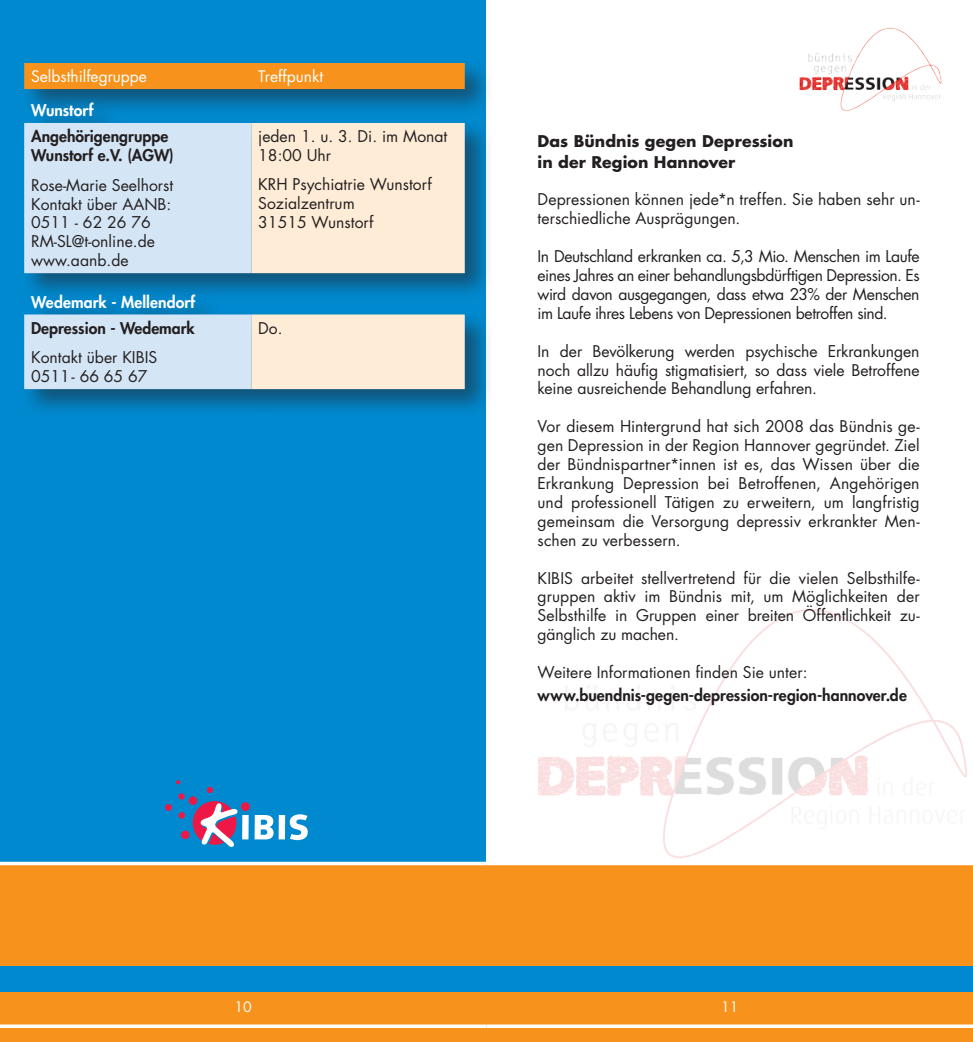
<style>
.page{position:relative;width:973px;height:1042px;background:#fff}
.page>*{position:absolute;margin:0;border:0;box-sizing:border-box;transform-origin:0 0}
.t1{font:15.75px/18.9px "Futura";color:#231f20;text-align:justify}
.t2{font:800 15.75px "Futura";color:#231f20}
.t3{font:700 15.75px "Futura";letter-spacing:.005em;color:#231f20}
.t4{font:800 15.75px "Futura";letter-spacing:.005em;color:#fff}
.t5{font:15.58px "Futura";color:#fff}
.t6{font:14px "Futura";color:#fff}
</style>
<div class="page">
<div style="left:0;top:0;width:486px;height:865px;background:#0089cf"></div>
<div style="left:0;top:863px;width:486px;height:179px;background:#f7931d"></div>
<div style="left:486px;top:863px;width:486px;height:179px;background:#f7931d"></div>
<div style="left:0;top:966px;width:486px;height:25px;background:#0089cf"></div>
<div style="left:486px;top:966px;width:486px;height:25px;background:#0089cf"></div>
<hr style="left:0;top:862px;width:486px;height:3px;background:#fff">
<hr style="left:486px;top:862px;width:486px;height:3px;background:#fff">
<svg style="left:0;top:1024px;width:486px;height:4px;background:#fdf1e2"></svg>
<svg style="left:486px;top:1024px;width:486px;height:4px;background:#fdf1e2"></svg>
<div style="left:20px;top:59px;width:473px;height:359px;background:#231f20;opacity:.5"></div>
<div style="left:24px;top:63px;width:440px;height:26px;background:#f7931d"></div>
<svg style="left:24px;top:123px;width:227px;height:266px;background:#b3d4eb"></svg>
<svg style="left:251px;top:123px;width:213px;height:266px;background:#d7dad1"></svg>
<img style="left:799px;top:27px;width:143px;height:84px">
<img style="left:538px;top:609px;width:429px;height:249px">
<div style="left:242px;top:815px;width:7px;height:24px;background:#fff"></div>
<svg style="left:254px;top:815px;width:19px;height:24px"></svg>
<div style="left:278px;top:815px;width:7px;height:24px;background:#fff"></div>
<svg style="left:290px;top:814px;width:18px;height:26px"></svg>
<div style="left:193px;top:801px;width:43px;height:44px;background:#ed1845;border-radius:50%"></div>
<div style="left:241px;top:802px;width:9px;height:9px;background:#ed1845;border-radius:50%"></div>
<div style="left:189px;top:796px;width:8px;height:9px;background:#ed1845;border-radius:50%"></div>
<div style="left:178px;top:812px;width:7px;height:6px;background:#ed1845;border-radius:50%"></div>
<svg style="left:207px;top:787px;width:6px;height:6px"></svg>
<div style="left:181px;top:830px;width:8px;height:9px;background:#ed1845;border-radius:50%"></div>
<div style="left:165px;top:804px;width:7px;height:7px;background:#ed1845;border-radius:50%"></div>
<svg style="left:176px;top:780px;width:4px;height:4px"></svg>
<div style="left:178px;top:793px;width:7px;height:6px;background:#ed1845;border-radius:50%"></div>
<svg style="left:200px;top:803px;width:38px;height:44px"></svg>
<p class="t5" style="left:31px;top:66px;width:117px">Selbsthilfegruppe</p>
<p class="t5" style="left:258px;top:66px;width:66px">Treffpunkt</p>
<p class="t4" style="left:31px;top:100px;width:64px">Wunstorf</p>
<p class="t2" style="left:31px;top:126px;width:139px">Angehörigengruppe</p>
<p class="t2" style="left:31px;top:145px;width:144px">Wunstorf e.V. (AGW)</p>
<p class="t1" style="left:31px;top:175px;width:143px">Rose-Marie Seelhorst<br>Kontakt über AANB:</p>
<p class="t1" style="left:31px;top:213px;width:121px">0511 - 62 26 76</p>
<p class="t1" style="left:31px;top:232px;width:125px">RM-SL@t-online.de</p>
<p class="t1" style="left:31px;top:251px;width:99px">www.aanb.de</p>
<p class="t1" style="left:258px;top:127px;width:191px">jeden 1. u. 3. Di. im Monat</p>
<p class="t1" style="left:258px;top:146px;width:74px">18:00 Uhr</p>
<p class="t1" style="left:258px;top:175px;width:175px">KRH Psychiatrie Wunstorf</p>
<p class="t1" style="left:258px;top:194px;width:98px">Sozialzentrum</p>
<p class="t1" style="left:258px;top:213px;width:117px">31515 Wunstorf</p>
<p class="t4" style="left:31px;top:291px;width:166px">Wedemark - Mellendorf</p>
<p class="t2" style="left:31px;top:318px;width:165px">Depression - Wedemark</p>
<p class="t1" style="left:31px;top:348px;width:128px">Kontakt über KIBIS</p>
<p class="t1" style="left:31px;top:367px;width:118px">0511- 66 65 67</p>
<p class="t1" style="left:258px;top:318px;width:26px">Do.</p>
<p class="t3" style="left:537px;top:130px;width:257px">Das Bündnis gegen Depression</p>
<p class="t3" style="left:537px;top:151px;width:199px">in der Region Hannover</p>
<p class="t1" style="left:537px;top:190px;width:383px">Depressionen können jede*n treffen. Sie haben sehr un&shy;terschiedliche Ausprägungen.</p>
<p class="t1" style="left:537px;top:247px;width:383px">In Deutschland erkranken ca. 5,3 Mio. Menschen im Laufe eines Jahres an einer behandlungsbdürftigen Depression. Es wird davon ausgegangen, dass etwa 23% der Menschen im Laufe ihres Lebens von Depressionen betroffen sind.</p>
<p class="t1" style="left:537px;top:341px;width:383px">In der Bevölkerung werden psychische Erkrankungen noch allzu häufig stigmatisiert, so dass viele Betroffene keine ausreichende Behandlung erfahren.</p>
<p class="t1" style="left:537px;top:417px;width:383px">Vor diesem Hintergrund hat sich 2008 das Bündnis ge&shy;gen Depression in der Region Hannover gegründet. Ziel der Bündnispartner*innen ist es, das Wissen über die Erkrankung Depression bei Betroffenen, Angehörigen und professionell Tätigen zu erweitern, um langfristig gemeinsam die Versorgung depressiv erkrankter Men&shy;schen zu verbessern.</p>
<p class="t1" style="left:537px;top:568px;width:383px">KIBIS arbeitet stellvertretend für die vielen Selbsthilfe&shy;gruppen aktiv im Bündnis mit, um Möglichkeiten der Selbsthilfe in Gruppen einer breiten Öffentlichkeit zu&shy;gänglich zu machen.</p>
<p class="t1" style="left:537px;top:662px;width:271px">Weitere Informationen finden Sie unter:</p>
<p class="t2" style="left:537px;top:684px;width:371px">www.buendnis-gegen-depression-region-hannover.de</p>
<p class="t6" style="left:234px;top:997px;width:19px">10</p>
<p class="t6" style="left:721px;top:996px;width:19px">11</p>
</div>
